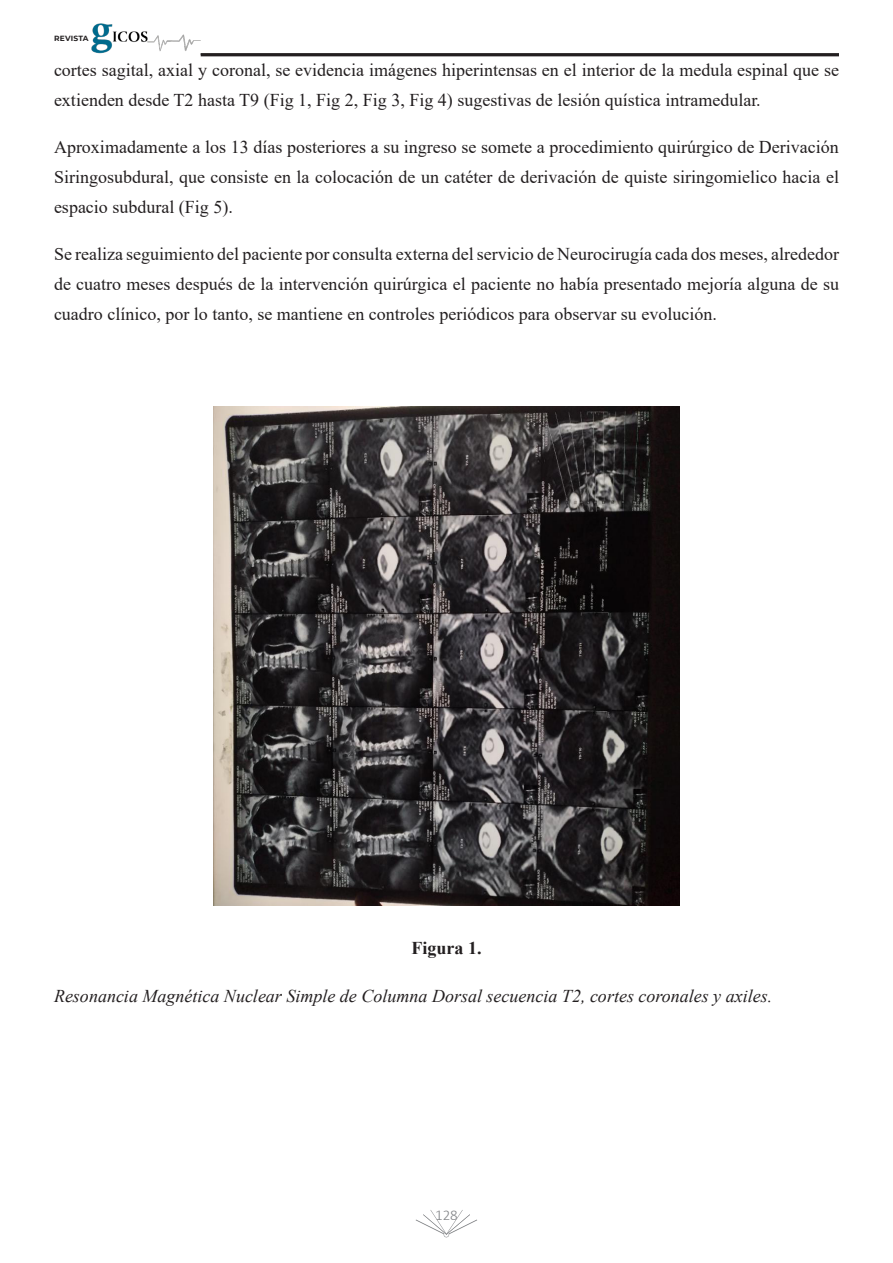
<style>
.page{position:relative;width:893px;height:1263px;background:#fff}
.page>*{position:absolute;margin:0;border:0;box-sizing:border-box;transform-origin:0 0}
.TRABAJO_TITULACION_T{font:18px/30px "Times New Roman";color:#231f20;text-align:justify}
.TRABAJO_TITULACION_T-2{font:italic 18px "Times New Roman";color:#231f20}
.TRABAJO_TITULACION_T-3{font:700 18px "Times New Roman";color:#231f20}
.t1{font:300 15px "Calibri";color:#808285}
.t2{font:700 7.5px "Montserrat";letter-spacing:.03em;color:#231f20}
</style>
<div class="page">
<svg style="left:416px;top:1210px;width:61px;height:28px"></svg>
<img style="left:91px;top:23px;width:110px;height:30px">
<hr style="left:201px;top:53px;width:638px;height:3px;background:#231f20">
<img style="left:213px;top:406px;width:466px;height:500px">
<p class="t2" style="left:54px;top:33px;width:36px">REVISTA</p>
<p class="TRABAJO_TITULACION_T" style="left:54px;top:55px;width:786px">cortes sagital, axial y coronal, se evidencia imágenes hiperintensas en el interior de la medula espinal que se extienden desde T2 hasta T9 (Fig 1, Fig 2, Fig 3, Fig 4) sugestivas de lesión quística intramedular.</p>
<p class="TRABAJO_TITULACION_T" style="left:54px;top:132px;width:786px">Aproximadamente a los 13 días posteriores a su ingreso se somete a procedimiento quirúrgico de Derivación Siringosubdural, que consiste en la colocación de un catéter de derivación de quiste siringomielico hacia el espacio subdural (Fig 5).</p>
<p class="TRABAJO_TITULACION_T" style="left:54px;top:239px;width:786px">Se realiza seguimiento del paciente por consulta externa del servicio de Neurocirugía cada dos meses, alrededor de cuatro meses después de la intervención quirúrgica el paciente no había presentado mejoría alguna de su cuadro clínico, por lo tanto, se mantiene en controles periódicos para observar su evolución.</p>
<p class="TRABAJO_TITULACION_T-3" style="left:411px;top:935px;width:72px">Figura 1.</p>
<p class="TRABAJO_TITULACION_T-2" style="left:54px;top:983px;width:720px">Resonancia Magnética Nuclear Simple de Columna Dorsal secuencia T2, cortes coronales y axiles.</p>
<p class="t1" style="left:435px;top:1206px;width:24px">128</p>
</div>
